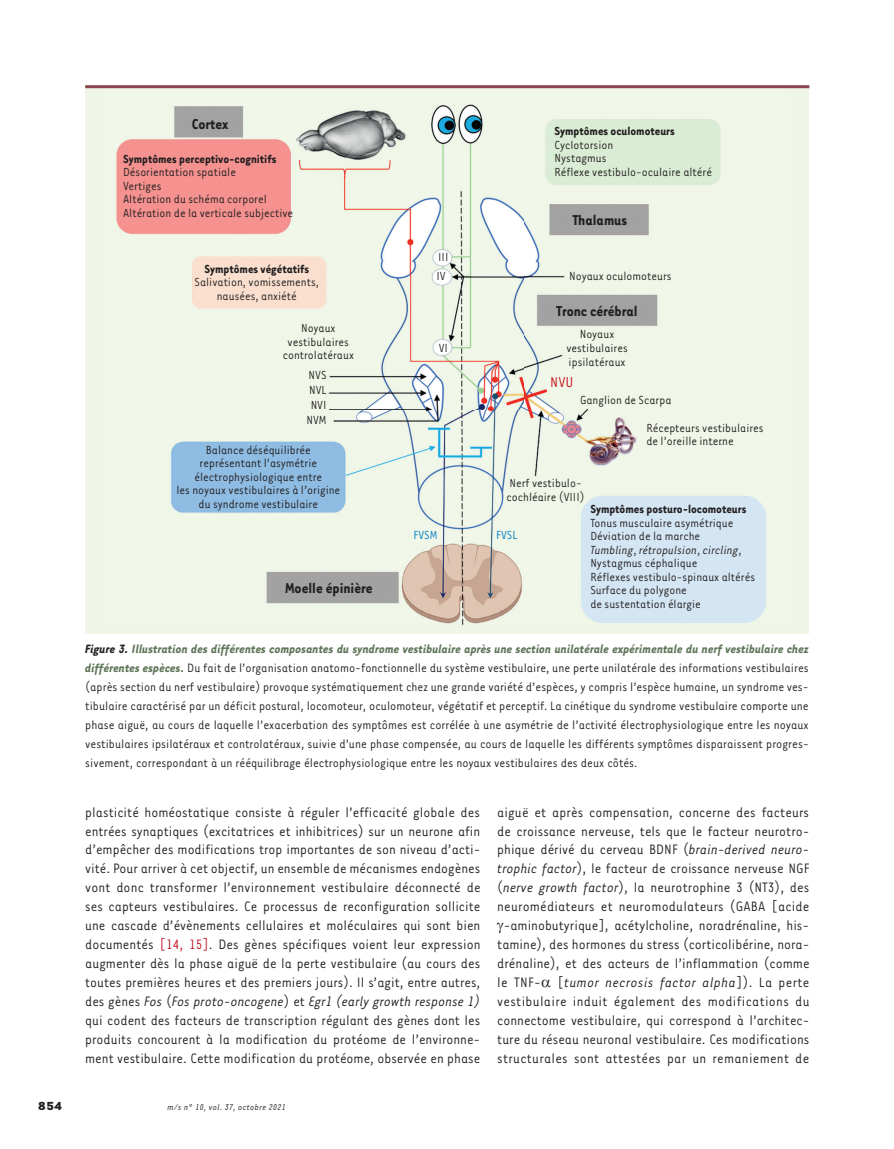
<style>
.page{position:relative;width:894px;height:1149px;background:#fff}
.page>*{position:absolute;margin:0;border:0;box-sizing:border-box;transform-origin:0 0}
.t1{font:700 16.5px "Tarzana Narrow";color:#231f20}
.t2{font:16.5px "Tarzana Narrow";color:#c4121a}
.t3{font:15.75px/18.9px "Tarzana Narrow";color:#231f20;text-align:center}
.t4{font:13.95px/18.9px "Tarzana Narrow";color:#231f20;text-align:justify}
.t5{font:13.5px/13.5px "Tarzana Narrow";color:#231f20}
.t6{font:700 13.5px "Tarzana Narrow";color:#231f20}
.t7{font:13.5px "Tarzana Narrow";color:#007cc2}
.t8{font:700 13.5px "Tarzana Wide";color:#231f20}
.t9{font:italic 9.75px "Tarzana Narrow";letter-spacing:.025em;color:#231f20}
.s1{font-style:italic}
.s2{font-weight:700;font-style:italic}
.s3{font-weight:700;font-style:italic;color:#5f7659}
.s4{color:#c11527}
</style>
<div class="page">
<div style="left:85px;top:85px;width:723px;height:549px;background:#eff6e8"></div>
<img style="left:116px;top:104px;width:650px;height:521px">
<hr style="left:85px;top:85px;width:724px;height:3px;background:#8d454f">
<p class="t1" style="left:192px;top:113px;width:38px">Cortex</p>
<p class="t6" style="left:123px;top:150px;width:155px">Symptômes perceptivo-cognitifs</p>
<p class="t5" style="left:123px;top:165px;width:172px">Désorientation spatiale<br>Vertiges<br>Altération du schéma corporel<br>Altération de la verticale subjective</p>
<p class="t6" style="left:204px;top:260px;width:106px">Symptômes végétatifs</p>
<p class="t5" style="left:194px;top:275px;width:126px;text-align:center">Salivation, vomissements, nausées, anxiété</p>
<p class="t5" style="left:282px;top:320px;width:73px;text-align:center">Noyaux vestibulaires controlatéraux</p>
<p class="t5" style="left:306px;top:367px;width:22px;line-height:15px;text-align:center">NVS<br>NVL<br>NVI<br>NVM</p>
<p class="t5" style="left:176px;top:442px;width:165px;text-align:center">Balance déséquilibrée représentant l’asymétrie électrophysiologique entre<br>les noyaux vestibulaires à l’origine du syndrome vestibulaire</p>
<p class="t1" style="left:285px;top:577px;width:89px">Moelle épinière</p>
<p class="t5" style="left:436px;top:247px;width:14px;line-height:19.2px">III<br>IV</p>
<p class="t5" style="left:438px;top:340px;width:11px">VI</p>
<p class="t6" style="left:554px;top:123px;width:122px">Symptômes oculomoteurs</p>
<p class="t5" style="left:554px;top:137px;width:159px">Cyclotorsion<br>Nystagmus<br>Réflexe vestibulo-oculaire altéré</p>
<p class="t1" style="left:572px;top:209px;width:56px">Thalamus</p>
<p class="t5" style="left:569px;top:269px;width:104px">Noyaux oculomoteurs</p>
<p class="t1" style="left:556px;top:300px;width:82px">Tronc cérébral</p>
<p class="t5" style="left:566px;top:327px;width:63px;text-align:center">Noyaux vestibulaires ipsilatéraux</p>
<p class="t2" style="left:550px;top:372px;width:25px">NVU</p>
<p class="t5" style="left:579px;top:392px;width:93px">Ganglion de Scarpa</p>
<p class="t5" style="left:646px;top:420px;width:119px">Récepteurs vestibulaires de l’oreille interne</p>
<p class="t5" style="left:506px;top:476px;width:80px">Nerf vestibulo&shy;cochléaire (VIII)</p>
<p class="t6" style="left:590px;top:500px;width:157px">Symptômes posturo-locomoteurs</p>
<p class="t5" style="left:590px;top:515px;width:166px">Tonus musculaire asymétrique<br>Déviation de la marche<br><span class="s1">Tumbling</span>, <span class="s1">rétropulsion</span>, <span class="s1">circling</span>,<br>Nystagmus céphalique<br>Réflexes vestibulo-spinaux altérés<br>Surface du polygone<br>de sustentation élargie</p>
<p class="t7" style="left:413px;top:526px;width:25px">FVSM</p>
<p class="t7" style="left:496px;top:526px;width:23px">FVSL</p>
<p class="t4" style="left:85px;top:639px;width:724px"><span class="s2">Figure 3.</span> <span class="s3">Illustration des différentes composantes du syndrome vestibulaire après une section unilatérale expérimentale du nerf vestibulaire chez différentes espèces.</span> Du fait de l’organisation anatomo-fonctionnelle du système vestibulaire, une perte unilatérale des informations vestibulaires (après section du nerf vestibulaire) provoque systématiquement chez une grande variété d’espèces, y compris l’espèce humaine, un syndrome ves&shy;tibulaire caractérisé par un déficit postural, locomoteur, oculomoteur, végétatif et perceptif. La cinétique du syndrome vestibulaire comporte une phase aiguë, au cours de laquelle l’exacerbation des symptômes est corrélée à une asymétrie de l’activité électrophysiologique entre les noyaux vestibulaires ipsilatéraux et controlatéraux, suivie d’une phase compensée, au cours de laquelle les différents symptômes disparaissent progres&shy;sivement, correspondant à un rééquilibrage électrophysiologique entre les noyaux vestibulaires des deux côtés.</p>
<p class="t3" style="left:85px;top:801px;width:397px;text-align:justify">plasticité homéostatique consiste à réguler l’efficacité globale des entrées synaptiques (excitatrices et inhibitrices) sur un neurone afin d’empêcher des modifications trop importantes de son niveau d’acti&shy;vité. Pour arriver à cet objectif, un ensemble de mécanismes endogènes vont donc transformer l’environnement vestibulaire déconnecté de ses capteurs vestibulaires. Ce processus de reconfiguration sollicite une cascade d’évènements cellulaires et moléculaires qui sont bien documentés <span class="s4">[14, 15]</span>. Des gènes spécifiques voient leur expression augmenter dès la phase aiguë de la perte vestibulaire (au cours des toutes premières heures et des premiers jours). Il s’agit, entre autres, des gènes <span class="s1">Fos</span> (<span class="s1">Fos proto-oncogene</span>) et <span class="s1">Egr1 (early growth response 1) </span>qui codent des facteurs de transcription régulant des gènes dont les produits concourent à la modification du protéome de l’environne&shy;ment vestibulaire. Cette modification du protéome, observée en phase</p>
<p class="t8" style="left:38px;top:1097px;width:26px">854</p>
<p class="t9" style="left:167px;top:1100px;width:120px">m/s n° 10, vol. 37, octobre 2021</p>
<p class="t3" style="left:497px;top:801px;width:314px">aiguë et après compensation, concerne des facteurs de croissance nerveuse, tels que le facteur neurotro&shy;phique dérivé du cerveau BDNF (<span class="s1">brain-derived neuro&shy;trophic factor</span>), le facteur de croissance nerveuse NGF (<span class="s1">nerve growth factor</span>), la neurotrophine 3 (NT3), des neuromédiateurs et neuromodulateurs (GABA [acide -aminobutyrique], acétylcholine, noradrénaline, his&shy;tamine), des hormones du stress (corticolibérine, nora&shy;drénaline), et des acteurs de l’inflammation (comme le TNF- [<span class="s1">tumor necrosis factor alpha</span>]). La perte vestibulaire induit également des modifications du connectome vestibulaire, qui correspond à l’architec&shy;ture du réseau neuronal vestibulaire. Ces modifications structurales sont attestées par un remaniement de</p>
</div>
